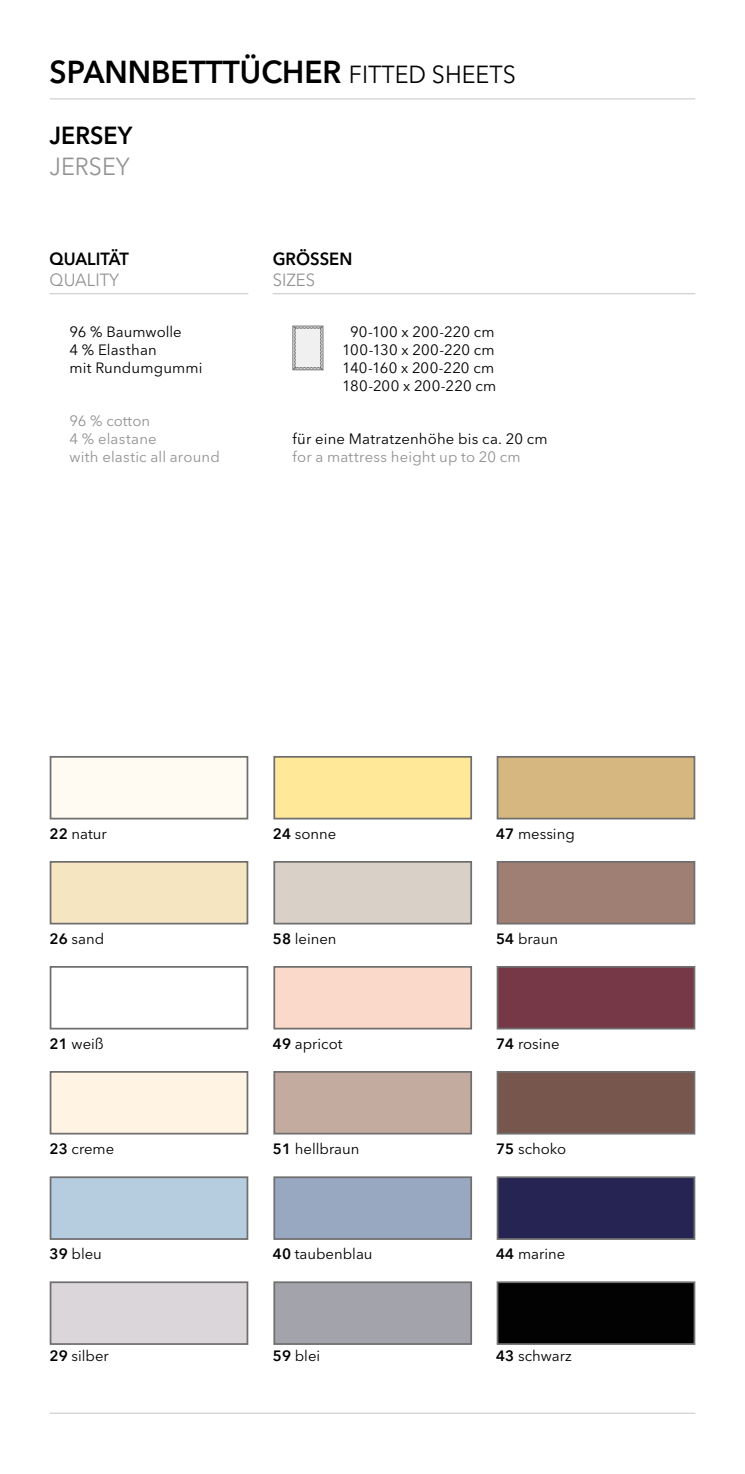
<style>
.page{position:relative;width:745px;height:1474px;background:#fff}
.page>*{position:absolute;margin:0;border:0;box-sizing:border-box;transform-origin:0 0}
.t1{font:600 31.5px "Avenir Next LT Pro";color:#000;scale:.95 1}
.t2{font:600 24.5px "Avenir Next LT Pro";color:#000;scale:.95 1}
.t3{font:24.5px "Avenir Next LT Pro";color:#929292;scale:.95 1}
.t4{font:600 17.5px "Avenir Next LT Pro";color:#000;scale:.95 1}
.t5{font:17.5px "Avenir Next LT Pro";color:#929292;scale:.95 1}
.t6{font:14.88px/17.8px "Avenir Next LT Pro";color:#000}
.t7{font:14.88px/17.8px "Avenir Next LT Pro";letter-spacing:.01em;color:#929292}
.s1{font-weight:400;font-size:24.5px}
.s2{font-weight:600}
</style>
<div class="page">
<hr style="left:50px;top:98px;width:644px;height:1px;background:#c6c6c6">
<hr style="left:50px;top:1412px;width:644px;height:1px;background:#c6c6c6">
<hr style="left:272px;top:293px;width:422px;height:1px;background:#c6c6c6">
<hr style="left:50px;top:293px;width:198px;height:1px;background:#c6c6c6">
<div style="left:496px;top:756px;width:198px;height:63px;background:#d7b780;border:2px solid #706f6f"></div>
<div style="left:496px;top:861px;width:198px;height:63px;background:#9f7e74;border:2px solid #706f6f"></div>
<div style="left:496px;top:966px;width:198px;height:63px;background:#763846;border:2px solid #706f6f"></div>
<div style="left:496px;top:1071px;width:198px;height:63px;background:#77564e;border:2px solid #706f6f"></div>
<div style="left:496px;top:1176px;width:198px;height:63px;background:#262453;border:2px solid #706f6f"></div>
<div style="left:496px;top:1281px;width:198px;height:63px;background:#020203;border:2px solid #706f6f"></div>
<div style="left:273px;top:756px;width:199px;height:63px;background:#ffe897;border:2px solid #706f6f"></div>
<div style="left:273px;top:861px;width:199px;height:63px;background:#d9d0c8;border:2px solid #706f6f"></div>
<div style="left:273px;top:966px;width:199px;height:63px;background:#fbd9ca;border:2px solid #706f6f"></div>
<div style="left:273px;top:1071px;width:199px;height:63px;background:#c3ab9f;border:2px solid #706f6f"></div>
<div style="left:273px;top:1176px;width:199px;height:63px;background:#99a8c1;border:2px solid #706f6f"></div>
<div style="left:273px;top:1281px;width:199px;height:63px;background:#a3a3ab;border:2px solid #706f6f"></div>
<div style="left:50px;top:756px;width:198px;height:63px;background:#fffbf3;border:2px solid #706f6f"></div>
<div style="left:50px;top:861px;width:198px;height:63px;background:#f5e5c0;border:2px solid #706f6f"></div>
<div style="left:50px;top:966px;width:198px;height:63px;background:#fff;border:2px solid #706f6f"></div>
<div style="left:50px;top:1071px;width:198px;height:63px;background:#fff4e4;border:2px solid #706f6f"></div>
<div style="left:50px;top:1176px;width:198px;height:63px;background:#b6cde0;border:2px solid #706f6f"></div>
<div style="left:50px;top:1281px;width:198px;height:63px;background:#dad6da;border:2px solid #706f6f"></div>
<svg style="left:292px;top:326px;width:31px;height:44px"></svg>
<h1 class="t1" style="left:50px;top:53px;width:492px">SPANNBETTTÜCHER <span class="s1">FITTED SHEETS</span></h1>
<h2 class="t2" style="left:50px;top:120px;width:88px">JERSEY</h2>
<h2 class="t3" style="left:50px;top:152px;width:86px">JERSEY</h2>
<p class="t4" style="left:50px;top:248px;width:85px">QUALITÄT</p>
<p class="t5" style="left:50px;top:269px;width:74px">QUALITY</p>
<p class="t6" style="left:69px;top:323px;width:134px">96 % Baumwolle<br>4 % Elasthan<br>mit Rundumgummi</p>
<p class="t7" style="left:69px;top:412px;width:152px">96 % cotton<br>4 % elastane<br>with elastic all around</p>
<p class="t4" style="left:272px;top:248px;width:85px">GRÖSSEN</p>
<p class="t5" style="left:272px;top:269px;width:46px">SIZES</p>
<p class="t6" style="left:342px;top:323px;width:155px;text-align:center">90-100 x 200-220 cm<br>100-130 x 200-220 cm<br>140-160 x 200-220 cm<br>180-200 x 200-220 cm</p>
<p class="t6" style="left:292px;top:430px;width:256px">für eine Matratzenhöhe bis ca. 20 cm</p>
<p class="t7" style="left:292px;top:448px;width:229px">for a mattress height up to 20 cm</p>
<p class="t6" style="left:50px;top:824px;width:59px"><span class="s2">22</span> natur</p>
<p class="t6" style="left:273px;top:824px;width:65px"><span class="s2">24</span> sonne</p>
<p class="t6" style="left:496px;top:824px;width:80px"><span class="s2">47</span> messing</p>
<p class="t6" style="left:50px;top:929px;width:56px"><span class="s2">26</span> sand</p>
<p class="t6" style="left:273px;top:929px;width:65px"><span class="s2">58</span> leinen</p>
<p class="t6" style="left:496px;top:929px;width:63px"><span class="s2">54</span> braun</p>
<p class="t6" style="left:50px;top:1034px;width:56px"><span class="s2">21</span> weiß</p>
<p class="t6" style="left:273px;top:1034px;width:71px"><span class="s2">49</span> apricot</p>
<p class="t6" style="left:496px;top:1034px;width:65px"><span class="s2">74</span> rosine</p>
<p class="t6" style="left:50px;top:1139px;width:66px"><span class="s2">23</span> creme</p>
<p class="t6" style="left:273px;top:1139px;width:88px"><span class="s2">51</span> hellbraun</p>
<p class="t6" style="left:496px;top:1139px;width:72px"><span class="s2">75</span> schoko</p>
<p class="t6" style="left:50px;top:1244px;width:54px"><span class="s2">39</span> bleu</p>
<p class="t6" style="left:273px;top:1244px;width:101px"><span class="s2">40</span> taubenblau</p>
<p class="t6" style="left:496px;top:1244px;width:71px"><span class="s2">44</span> marine</p>
<p class="t6" style="left:50px;top:1346px;width:61px"><span class="s2">29</span> silber</p>
<p class="t6" style="left:273px;top:1346px;width:49px"><span class="s2">59</span> blei</p>
<p class="t6" style="left:496px;top:1346px;width:77px"><span class="s2">43</span> schwarz</p>
</div>
